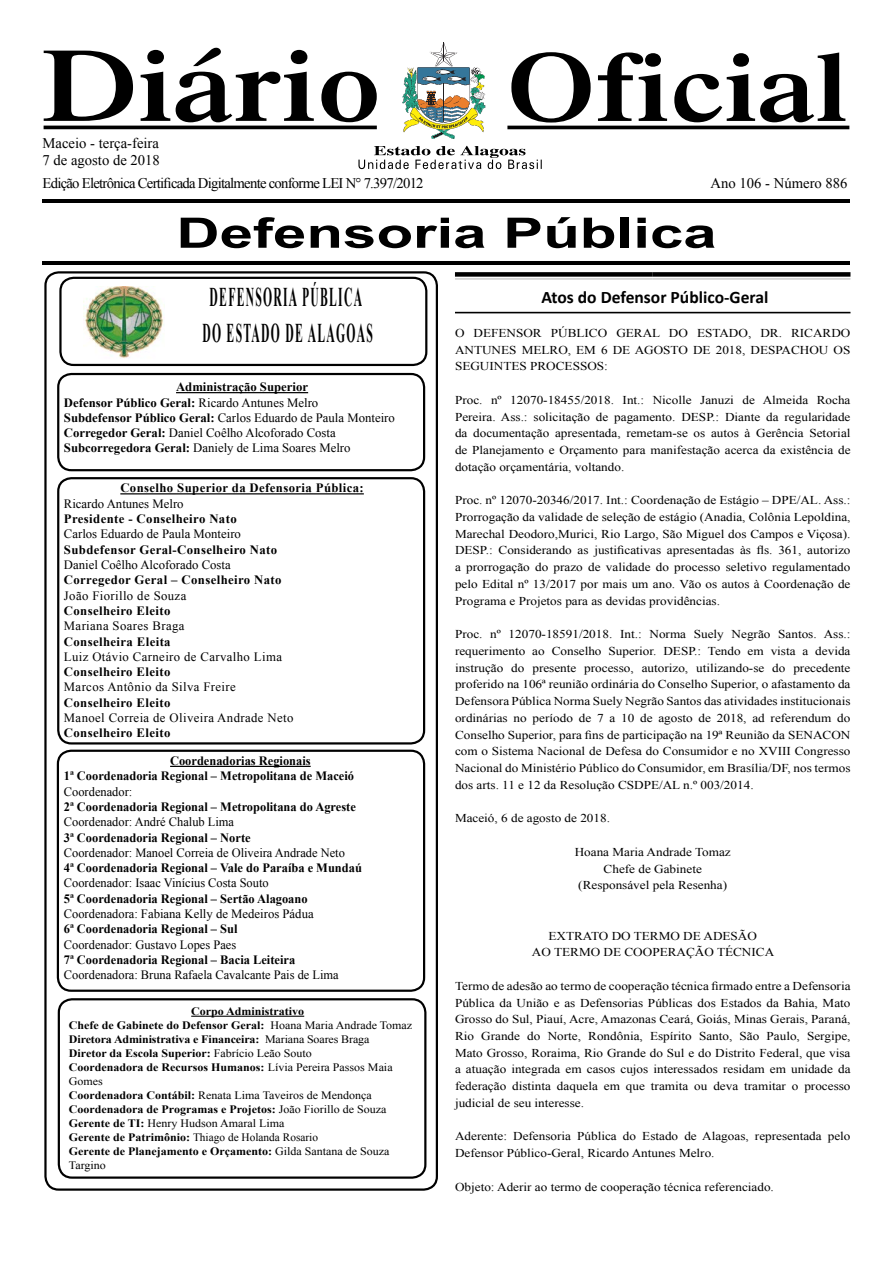
<style>
.page{position:relative;width:893px;height:1263px;background:#fff}
.page>*{position:absolute;margin:0;border:0;box-sizing:border-box;transform-origin:0 0}
.t1{font:700 42px "Arial";color:#000;scale:1.43 1}
.t2{font:700 27px/36px "Times New Roman";letter-spacing:.11em;color:#000;scale:.43 1}
.t3{font:700 17.55px "Calibri";color:#000}
.t4{font:14.7px "Times New Roman";letter-spacing:-.05em;color:#000}
.t5{font:14.7px/17.5px "Times New Roman";color:#000}
.t6{font:700 12.75px/15.3px "Times New Roman";color:#000}
.t7{font:12.75px "Times New Roman";color:#000}
.t8{font:700 12.75px "Times New Roman";letter-spacing:.03em;color:#000}
.t9{font:12.75px "Times New Roman";letter-spacing:.03em;color:#000}
.t10{font:12px/16.8px "Times New Roman";color:#000;text-align:justify;scale:1.1 1}
.t11{font:700 11.4px/14.1px "Times New Roman";color:#000;scale:1.06 1}
.s1{font-weight:400}
</style>
<div class="page">
<hr style="left:507px;top:126px;width:342px;height:3px;background:#000">
<svg style="left:44px;top:43px;width:801px;height:126px"></svg>
<hr style="left:43px;top:261px;width:807px;height:4px;background:#000">
<hr style="left:43px;top:200px;width:807px;height:3px;background:#000">
<div style="left:455px;top:272px;width:198px;height:5px;background:#000"></div>
<div style="left:653px;top:272px;width:197px;height:5px;background:#000"></div>
<hr style="left:455px;top:278px;width:198px;height:2px;background:#ccc">
<hr style="left:653px;top:278px;width:197px;height:2px;background:#ccc">
<hr style="left:455px;top:312px;width:198px;height:2px;background:#ccc">
<hr style="left:653px;top:312px;width:197px;height:2px;background:#ccc">
<hr style="left:455px;top:312px;width:395px;height:1px;background:#000">
<div style="left:44px;top:271px;width:394px;height:920px;border:2px solid #000;border-radius:13px"></div>
<div style="left:57px;top:373px;width:368px;height:98px;border:2px solid #000;border-radius:13px"></div>
<div style="left:57px;top:477px;width:368px;height:267px;border:2px solid #000;border-radius:13px"></div>
<div style="left:58px;top:998px;width:368px;height:181px;border:2px solid #000;border-radius:13px"></div>
<div style="left:57px;top:750px;width:368px;height:242px;border:2px solid #000;border-radius:13px"></div>
<img style="left:83px;top:287px;width:81px;height:71px">
<hr style="left:176px;top:392px;width:132px;height:1px;background:#000">
<hr style="left:120px;top:493px;width:244px;height:1px;background:#000">
<hr style="left:170px;top:766px;width:141px;height:1px;background:#000">
<hr style="left:191px;top:1016px;width:113px;height:1px;background:#000">
<div style="left:59px;top:277px;width:368px;height:89px;border:2px solid #000;border-radius:13px"></div>
<p class="t5" style="left:43px;top:134px;width:119px">Maceio - terça-feira<br>7 de agosto de 2018</p>
<p class="t4" style="left:43px;top:173px;width:383px">Edição Eletrônica Certificada Digitalmente conforme LEI N° 7.397/2012</p>
<p class="t5" style="left:711px;top:174px;width:138px">Ano 106 - Número 886</p>
<h1 class="t1" style="left:176px;top:205px;width:379px">Defensoria Pública</h1>
<h2 class="t2" style="left:202px;top:278px;width:398px">DEFENSORIA PÚBLICA<br>DO ESTADO DE ALAGOAS</h2>
<p class="t6" style="left:64px;top:379px;width:332px;text-indent:112px">Administração Superior<br>Defensor Público Geral: <span class="s1">Ricardo Antunes Melro<br></span>Subdefensor Público Geral: <span class="s1">Carlos Eduardo de Paula Monteiro </span>Corregedor Geral: <span class="s1">Daniel Coêlho Alcoforado Costa </span>Subcorregedora Geral: <span class="s1">Daniely de Lima Soares Melro</span></p>
<p class="t8" style="left:120px;top:479px;width:245px">Conselho Superior da Defensoria Pública:</p>
<p class="t7" style="left:64px;top:495px;width:121px">Ricardo Antunes Melro</p>
<p class="t8" style="left:64px;top:510px;width:174px">Presidente - Conselheiro Nato</p>
<p class="t7" style="left:64px;top:525px;width:179px">Carlos Eduardo de Paula Monteiro</p>
<p class="t8" style="left:64px;top:541px;width:215px">Subdefensor Geral-Conselheiro Nato</p>
<p class="t7" style="left:64px;top:556px;width:168px">Daniel Coêlho Alcoforado Costa</p>
<p class="t8" style="left:64px;top:571px;width:219px">Corregedor Geral – Conselheiro Nato</p>
<p class="t9" style="left:64px;top:587px;width:124px">João Fiorillo de Souza</p>
<p class="t8" style="left:64px;top:602px;width:108px">Conselheiro Eleito</p>
<p class="t9" style="left:64px;top:617px;width:122px">Mariana Soares Braga</p>
<p class="t8" style="left:64px;top:632px;width:108px">Conselheira Eleita</p>
<p class="t9" style="left:64px;top:648px;width:220px">Luiz Otávio Carneiro de Carvalho Lima</p>
<p class="t8" style="left:64px;top:663px;width:108px">Conselheiro Eleito</p>
<p class="t9" style="left:64px;top:678px;width:173px">Marcos Antônio da Silva Freire</p>
<p class="t8" style="left:64px;top:694px;width:108px">Conselheiro Eleito</p>
<p class="t9" style="left:64px;top:709px;width:231px">Manoel Correia de Oliveira Andrade Neto</p>
<p class="t6" style="left:170px;top:719px;width:142px;line-height:27.6px;text-indent:-106px">Conselheiro Eleito<br>Coordenadorias Regionais</p>
<p class="t6" style="left:64px;top:768px;width:292px">1ª Coordenadoria Regional – Metropolitana de Maceió</p>
<p class="t7" style="left:64px;top:783px;width:70px">Coordenador:</p>
<p class="t6" style="left:64px;top:799px;width:293px">2ª Coordenadoria Regional – Metropolitana do Agreste</p>
<p class="t7" style="left:64px;top:813px;width:172px">Coordenador: André Chalub Lima</p>
<p class="t6" style="left:64px;top:829px;width:188px">3ª Coordenadoria Regional – Norte</p>
<p class="t7" style="left:64px;top:844px;width:283px">Coordenador: Manoel Correia de Oliveira Andrade Neto</p>
<p class="t6" style="left:64px;top:860px;width:299px">4ª Coordenadoria Regional – Vale do Paraíba e Mundaú</p>
<p class="t7" style="left:64px;top:874px;width:206px">Coordenador: Isaac Vinícius Costa Souto</p>
<p class="t6" style="left:64px;top:890px;width:245px">5ª Coordenadoria Regional – Sertão Alagoano</p>
<p class="t7" style="left:64px;top:905px;width:251px">Coordenadora: Fabiana Kelly de Medeiros Pádua</p>
<p class="t6" style="left:64px;top:921px;width:175px">6ª Coordenadoria Regional – Sul</p>
<p class="t7" style="left:64px;top:936px;width:174px">Coordenador: Gustavo Lopes Paes</p>
<p class="t6" style="left:64px;top:952px;width:233px">7ª Coordenadoria Regional – Bacia Leiteira</p>
<p class="t7" style="left:64px;top:966px;width:276px">Coordenadora: Bruna Rafaela Cavalcante Pais de Lima</p>
<p class="t11" style="left:69px;top:1004px;width:325px;text-indent:122px">Corpo Administrativo<br>Chefe de Gabinete do Defensor Geral: <span class="s1">Hoana Maria Andrade Tomaz </span>Diretora Administrativa e Financeira: <span class="s1">Mariana Soares Braga<br></span>Diretor da Escola Superior: <span class="s1">Fabrício Leão Souto<br></span>Coordenadora de Recursos Humanos: <span class="s1">Lívia Pereira Passos Maia Gomes<br></span>Coordenadora Contábil: <span class="s1">Renata Lima Taveiros de Mendonça </span>Coordenadora de Programas e Projetos: <span class="s1">João Fiorillo de Souza </span>Gerente de TI: <span class="s1">Henry Hudson Amaral Lima<br></span>Gerente de Patrimônio: <span class="s1">Thiago de Holanda Rosario<br></span>Gerente de Planejamento e Orçamento: <span class="s1">Gilda Santana de Souza Targino</span></p>
<h3 class="t3" style="left:541px;top:285px;width:228px">Atos do Defensor Público-Geral</h3>
<p class="t10" style="left:455px;top:324px;width:361px">O DEFENSOR PÚBLICO GERAL DO ESTADO, DR. RICARDO ANTUNES MELRO, EM 6 DE AGOSTO DE 2018, DESPACHOU OS SEGUINTES PROCESSOS:</p>
<p class="t10" style="left:455px;top:391px;width:361px">Proc. nº 12070-18455/2018. Int.: Nicolle Januzi de Almeida Rocha Pereira. Ass.: solicitação de pagamento. DESP.: Diante da regularidade da documentação apresentada, remetam-se os autos à Gerência Setorial de Planejamento e Orçamento para manifestação acerca da existência de dotação orçamentária, voltando.</p>
<p class="t10" style="left:455px;top:492px;width:361px">Proc. nº 12070-20346/2017. Int.: Coordenação de Estágio – DPE/AL. Ass.:<br>Prorrogação da validade de seleção de estágio (Anadia, Colônia Lepoldina, Marechal Deodoro,Murici, Rio Largo, São Miguel dos Campos e Viçosa).<br>DESP.: Considerando as justificativas apresentadas às fls. 361, autorizo a prorrogação do prazo de validade do processo seletivo regulamentado pelo Edital nº 13/2017 por mais um ano. Vão os autos à Coordenação de Programa e Projetos para as devidas providências.</p>
<p class="t10" style="left:455px;top:626px;width:361px">Proc. nº 12070-18591/2018. Int.: Norma Suely Negrão Santos. Ass.: requerimento ao Conselho Superior. DESP.: Tendo em vista a devida instrução do presente processo, autorizo, utilizando-se do precedente proferido na 106ª reunião ordinária do Conselho Superior, o afastamento da Defensora Pública Norma Suely Negrão Santos das atividades institucionais ordinárias no período de 7 a 10 de agosto de 2018, ad referendum do Conselho Superior, para fins de participação na 19ª Reunião da SENACON com o Sistema Nacional de Defesa do Consumidor e no XVIII Congresso Nacional do Ministério Público do Consumidor, em Brasília/DF, nos termos dos arts. 11 e 12 da Resolução CSDPE/AL n.º 003/2014.</p>
<p class="t10" style="left:455px;top:810px;width:142px">Maceió, 6 de agosto de 2018.</p>
<p class="t10" style="left:575px;top:843px;width:143px;text-align:center">Hoana Maria Andrade Tomaz<br>Chefe de Gabinete (Responsável pela Resenha)</p>
<p class="t10" style="left:532px;top:927px;width:222px;text-align:center">EXTRATO DO TERMO DE ADESÃO<br>AO TERMO DE COOPERAÇÃO TÉCNICA</p>
<p class="t10" style="left:455px;top:977px;width:361px">Termo de adesão ao termo de cooperação técnica firmado entre a Defensoria Pública da União e as Defensorias Públicas dos Estados da Bahia, Mato Grosso do Sul, Piauí, Acre, Amazonas Ceará, Goiás, Minas Gerais, Paraná, Rio Grande do Norte, Rondônia, Espírito Santo, São Paulo, Sergipe, Mato Grosso, Roraima, Rio Grande do Sul e do Distrito Federal, que visa a atuação integrada em casos cujos interessados residam em unidade da federação distinta daquela em que tramita ou deva tramitar o processo judicial de seu interesse.</p>
<p class="t10" style="left:455px;top:1128px;width:361px">Aderente: Defensoria Pública do Estado de Alagoas, representada pelo<br>Defensor Público-Geral, Ricardo Antunes Melro.</p>
<p class="t10" style="left:455px;top:1178px;width:291px">Objeto: Aderir ao termo de cooperação técnica referenciado.</p>
</div>
